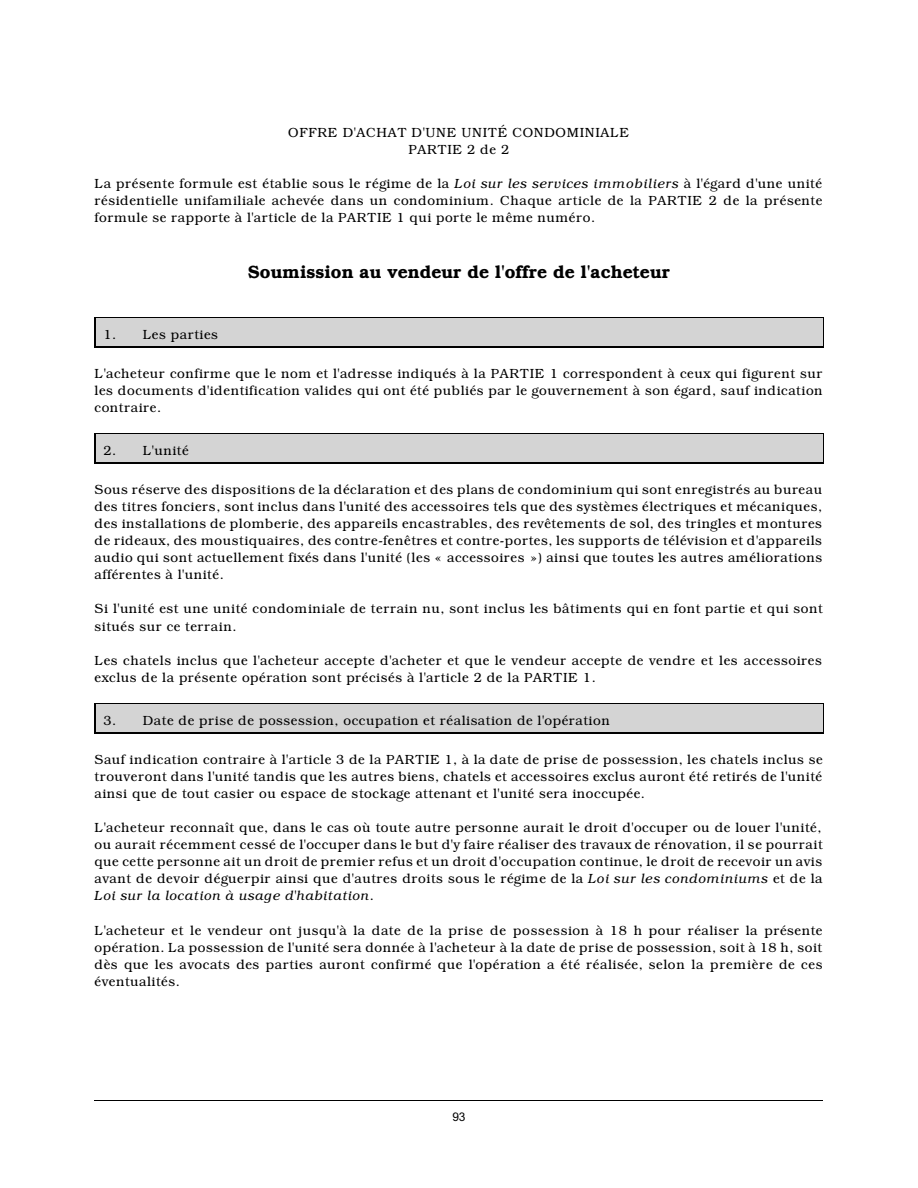
<style>
.page{position:relative;width:918px;height:1188px;background:#fff}
.page>*{position:absolute;margin:0;border:0;box-sizing:border-box;transform-origin:0 0}
.t1{font:300 18px "Bookman IT Cby BT";letter-spacing:.01em;color:#000}
.t2{font:300 13.5px/17.1px "Bookman IT Cby BT";letter-spacing:.04em;color:#000;text-align:justify}
.t3{font:12px "Arial";color:#000}
.s1{font-style:italic}
</style>
<div class="page">
<hr style="left:94px;top:317px;width:2px;height:30px;background:#000">
<hr style="left:823px;top:317px;width:1px;height:30px;background:#000">
<hr style="left:94px;top:317px;width:730px;height:1px;background:#000">
<hr style="left:94px;top:346px;width:730px;height:1px;background:#000">
<div style="left:96px;top:319px;width:726px;height:27px;background:#d4d4d4"></div>
<hr style="left:94px;top:433px;width:2px;height:30px;background:#000">
<hr style="left:823px;top:433px;width:1px;height:30px;background:#000">
<hr style="left:94px;top:433px;width:730px;height:1px;background:#000">
<hr style="left:94px;top:462px;width:730px;height:1px;background:#000">
<div style="left:96px;top:435px;width:726px;height:27px;background:#d4d4d4"></div>
<hr style="left:94px;top:703px;width:2px;height:30px;background:#000">
<hr style="left:823px;top:703px;width:1px;height:30px;background:#000">
<hr style="left:94px;top:703px;width:730px;height:1px;background:#000">
<hr style="left:94px;top:732px;width:730px;height:1px;background:#000">
<div style="left:96px;top:704px;width:726px;height:28px;background:#d4d4d4"></div>
<hr style="left:94px;top:1101px;width:729px;height:1px;background:#000">
<p class="t2" style="left:288px;top:125px;width:342px;text-align:center">OFFRE D'ACHAT D'UNE UNITÉ CONDOMINIALE<br>PARTIE 2 de 2</p>
<p class="t2" style="left:94px;top:176px;width:729px">La présente formule est établie sous le régime de la <span class="s1">Loi sur les services immobiliers</span> à l'égard d'une unité résidentielle unifamiliale achevée dans un condominium. Chaque article de la PARTIE 2 de la présente formule se rapporte à l'article de la PARTIE 1 qui porte le même numéro.</p>
<h1 class="t1" style="left:248px;top:264px;width:424px">Soumission au vendeur de l'offre de l'acheteur</h1>
<p class="t2" style="left:104px;top:327px;width:116px">1. Les parties</p>
<p class="t2" style="left:94px;top:366px;width:730px">L'acheteur confirme que le nom et l'adresse indiqués à la PARTIE 1 correspondent à ceux qui figurent sur les documents d'identification valides qui ont été publiés par le gouvernement à son égard, sauf indication contraire.</p>
<p class="t2" style="left:104px;top:443px;width:87px">2. L'unité</p>
<p class="t2" style="left:94px;top:482px;width:729px">Sous réserve des dispositions de la déclaration et des plans de condominium qui sont enregistrés au bureau des titres fonciers, sont inclus dans l'unité des accessoires tels que des systèmes électriques et mécaniques, des installations de plomberie, des appareils encastrables, des revêtements de sol, des tringles et montures de rideaux, des moustiquaires, des contre-fenêtres et contre-portes, les supports de télévision et d'appareils audio qui sont actuellement fixés dans l'unité (les « accessoires ») ainsi que toutes les autres améliorations afférentes à l'unité.</p>
<p class="t2" style="left:94px;top:601px;width:730px">Si l'unité est une unité condominiale de terrain nu, sont inclus les bâtiments qui en font partie et qui sont situés sur ce terrain.</p>
<p class="t2" style="left:94px;top:653px;width:729px">Les chatels inclus que l'acheteur accepte d'acheter et que le vendeur accepte de vendre et les accessoires exclus de la présente opération sont précisés à l'article 2 de la PARTIE 1.</p>
<p class="t2" style="left:104px;top:713px;width:508px">3. Date de prise de possession, occupation et réalisation de l'opération</p>
<p class="t2" style="left:94px;top:752px;width:730px">Sauf indication contraire à l'article 3 de la PARTIE 1, à la date de prise de possession, les chatels inclus se trouveront dans l'unité tandis que les autres biens, chatels et accessoires exclus auront été retirés de l'unité ainsi que de tout casier ou espace de stockage attenant et l'unité sera inoccupée.</p>
<p class="t2" style="left:94px;top:820px;width:730px">L'acheteur reconnaît que, dans le cas où toute autre personne aurait le droit d'occuper ou de louer l'unité, ou aurait récemment cessé de l'occuper dans le but d'y faire réaliser des travaux de rénovation, il se pourrait que cette personne ait un droit de premier refus et un droit d'occupation continue, le droit de recevoir un avis avant de devoir déguerpir ainsi que d'autres droits sous le régime de la <span class="s1">Loi sur les condominiums</span> et de la <span class="s1">Loi sur la location à usage d'habitation</span>.</p>
<p class="t2" style="left:94px;top:922px;width:730px">L'acheteur et le vendeur ont jusqu'à la date de la prise de possession à 18 h pour réaliser la présente opération. La possession de l'unité sera donnée à l'acheteur à la date de prise de possession, soit à 18 h, soit dès que les avocats des parties auront confirmé que l'opération a été réalisée, selon la première de ces éventualités.</p>
<p class="t3" style="left:452px;top:1112px;width:15px">93</p>
</div>
